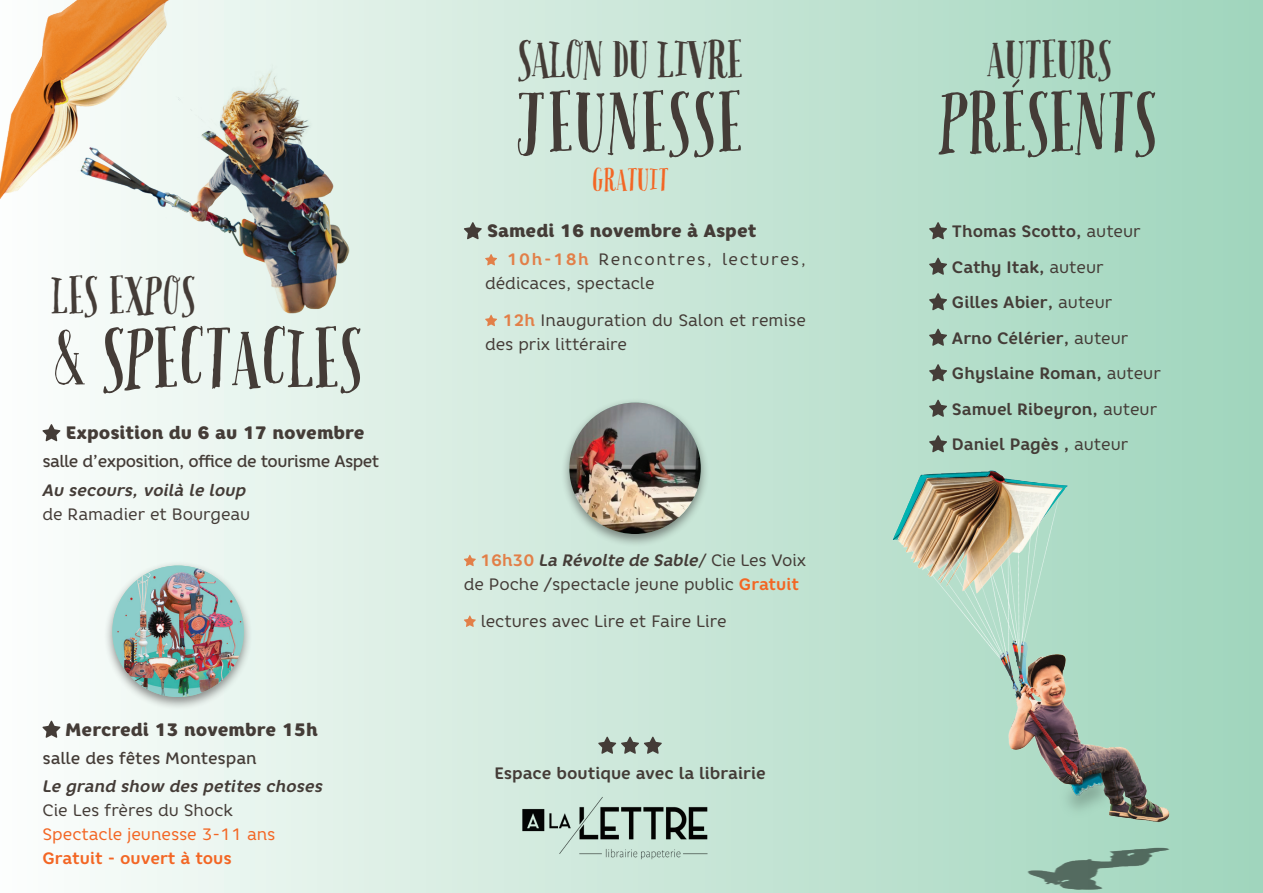
<style>
.page{position:relative;width:1263px;height:893px;background:#fff}
.page>*{position:absolute;margin:0;border:0;box-sizing:border-box;transform-origin:0 0}
.t1{font:72px "Pacific Northwest";color:#443c37}
.t2{font:72px "Pacific Northwest";letter-spacing:.02em;color:#443c37}
.t3{font:45px "Pacific Northwest";color:#443c37}
.t4{font:45px "Pacific Northwest";letter-spacing:-.02em;color:#443c37}
.t5{font:27px "Pacific Northwest";color:#f36624}
.t6{font:900 18px "Core Rhino 85";color:#443c37}
.t7{font:16.5px/24px "Core Rhino 45";color:#443c37}
.t8{font:700 16.5px "Core Rhino 65";color:#443c37}
.t9{font:italic 700 16.5px "Core Rhino 65";color:#443c37}
.t10{font:16.5px/24px "Core Rhino 45";letter-spacing:.04em;color:#443c37}
.t11{font:500 16.5px "Core Rhino 55";letter-spacing:-.03em;color:#443c37}
.t12{font:16.5px "Core Rhino 45";color:#f36624}
.t13{font:500 16.5px "Core Rhino 55";letter-spacing:-.005em;color:#443c37}
.t14{font:700 16.5px "Core Rhino 65";color:#f36624}
.s1{font-family:"Core Rhino 65";font-weight:700;color:#e27f48}
.s2{font-family:"Core Rhino 65";font-weight:700;font-style:italic}
.s3{font-family:"Core Rhino 65";font-weight:700;color:#f36624}
.s4{font-family:"Core Rhino 45";font-weight:400}
</style>
<div class="page">
<div style="left:0;top:0;width:1263px;height:893px;background:linear-gradient(to right,#fbfdfb,#9fd4bb)"></div>
<svg style="left:42px;top:424px;width:18px;height:17px"></svg>
<svg style="left:42px;top:721px;width:18px;height:17px"></svg>
<svg style="left:464px;top:222px;width:18px;height:17px"></svg>
<svg style="left:485px;top:254px;width:12px;height:11px"></svg>
<svg style="left:485px;top:315px;width:12px;height:11px"></svg>
<svg style="left:464px;top:555px;width:12px;height:11px"></svg>
<svg style="left:464px;top:616px;width:12px;height:11px"></svg>
<img style="left:0;top:0;width:385px;height:356px">
<img style="left:838px;top:393px;width:370px;height:500px">
<svg style="left:929px;top:222px;width:18px;height:17px"></svg>
<svg style="left:929px;top:258px;width:18px;height:17px"></svg>
<svg style="left:929px;top:293px;width:18px;height:17px"></svg>
<svg style="left:929px;top:329px;width:18px;height:17px"></svg>
<svg style="left:929px;top:364px;width:18px;height:17px"></svg>
<svg style="left:929px;top:400px;width:18px;height:17px"></svg>
<svg style="left:929px;top:435px;width:18px;height:17px"></svg>
<svg style="left:598px;top:737px;width:64px;height:17px"></svg>
<img style="left:521px;top:789px;width:203px;height:79px">
<div style="left:103px;top:561px;width:150px;height:149px;background:#231f20;opacity:.5"></div>
<img style="left:112px;top:566px;width:132px;height:131px;border-radius:66px">
<div style="left:560px;top:398px;width:150px;height:149px;background:#231f20;opacity:.5"></div>
<img style="left:569px;top:403px;width:132px;height:131px;border-radius:66px">
<p class="t3" style="left:53px;top:267px;width:146px">LES EXPOS</p>
<p class="t1" style="left:55px;top:313px;width:312px">&amp; SPECTACLES</p>
<p class="t6" style="left:66px;top:421px;width:300px">Exposition du 6 au 17 novembre</p>
<p class="t11" style="left:43px;top:451px;width:338px">salle d’exposition, office de tourisme Aspet</p>
<p class="t9" style="left:43px;top:479px;width:205px">Au secours, voilà le loup</p>
<p class="t7" style="left:43px;top:502px;width:209px">de Ramadier et Bourgeau</p>
<p class="t6" style="left:65px;top:718px;width:254px">Mercredi 13 novembre 15h</p>
<p class="t13" style="left:43px;top:748px;width:216px">salle des fêtes Montespan</p>
<p class="t9" style="left:43px;top:776px;width:282px">Le grand show des petites choses</p>
<p class="t7" style="left:43px;top:798px;width:192px">Cie Les frères du Shock</p>
<p class="t12" style="left:43px;top:824px;width:234px">Spectacle jeunesse 3-11 ans</p>
<p class="t14" style="left:43px;top:848px;width:191px">Gratuit - ouvert à tous</p>
<p class="t4" style="left:520px;top:32px;width:227px">SALON DU LIVRE</p>
<p class="t2" style="left:519px;top:77px;width:228px">JEUNESSE</p>
<p class="t5" style="left:593px;top:163px;width:78px">GRATUIT</p>
<p class="t6" style="left:487px;top:219px;width:271px">Samedi 16 novembre à Aspet</p>
<p class="t10" style="left:485px;top:247px;width:323px;text-indent:22px"><span class="s1">10h-18h</span> Rencontres, lectures, dédicaces, spectacle</p>
<p class="t7" style="left:485px;top:308px;width:322px;text-indent:17px"><span class="s1">12h</span> Inauguration du Salon et remise des prix littéraire</p>
<p class="t7" style="left:464px;top:548px;width:344px;text-indent:16px"><span class="s1">16h30</span> <span class="s2">La Révolte de Sable</span>/ Cie Les Voix de Poche /spectacle jeune public <span class="s3">Gratuit</span></p>
<p class="t7" style="left:481px;top:609px;width:247px">lectures avec Lire et Faire Lire</p>
<p class="t8" style="left:494px;top:762px;width:273px">Espace boutique avec la librairie</p>
<p class="t3" style="left:989px;top:32px;width:127px">AUTEURS</p>
<p class="t1" style="left:943px;top:77px;width:219px">PRÉSENTS</p>
<p class="t8" style="left:952px;top:221px;width:190px">Thomas Scotto, <span class="s4">auteur</span></p>
<p class="t8" style="left:952px;top:256px;width:153px">Cathy Itak, <span class="s4">auteur</span></p>
<p class="t8" style="left:952px;top:292px;width:162px">Gilles Abier, <span class="s4">auteur</span></p>
<p class="t8" style="left:952px;top:327px;width:178px">Arno Célérier, <span class="s4">auteur</span></p>
<p class="t8" style="left:952px;top:363px;width:210px">Ghyslaine Roman, <span class="s4">auteur</span></p>
<p class="t8" style="left:952px;top:398px;width:207px">Samuel Ribeyron, <span class="s4">auteur</span></p>
<p class="t8" style="left:952px;top:434px;width:178px">Daniel Pagès , <span class="s4">auteur</span></p>
</div>
